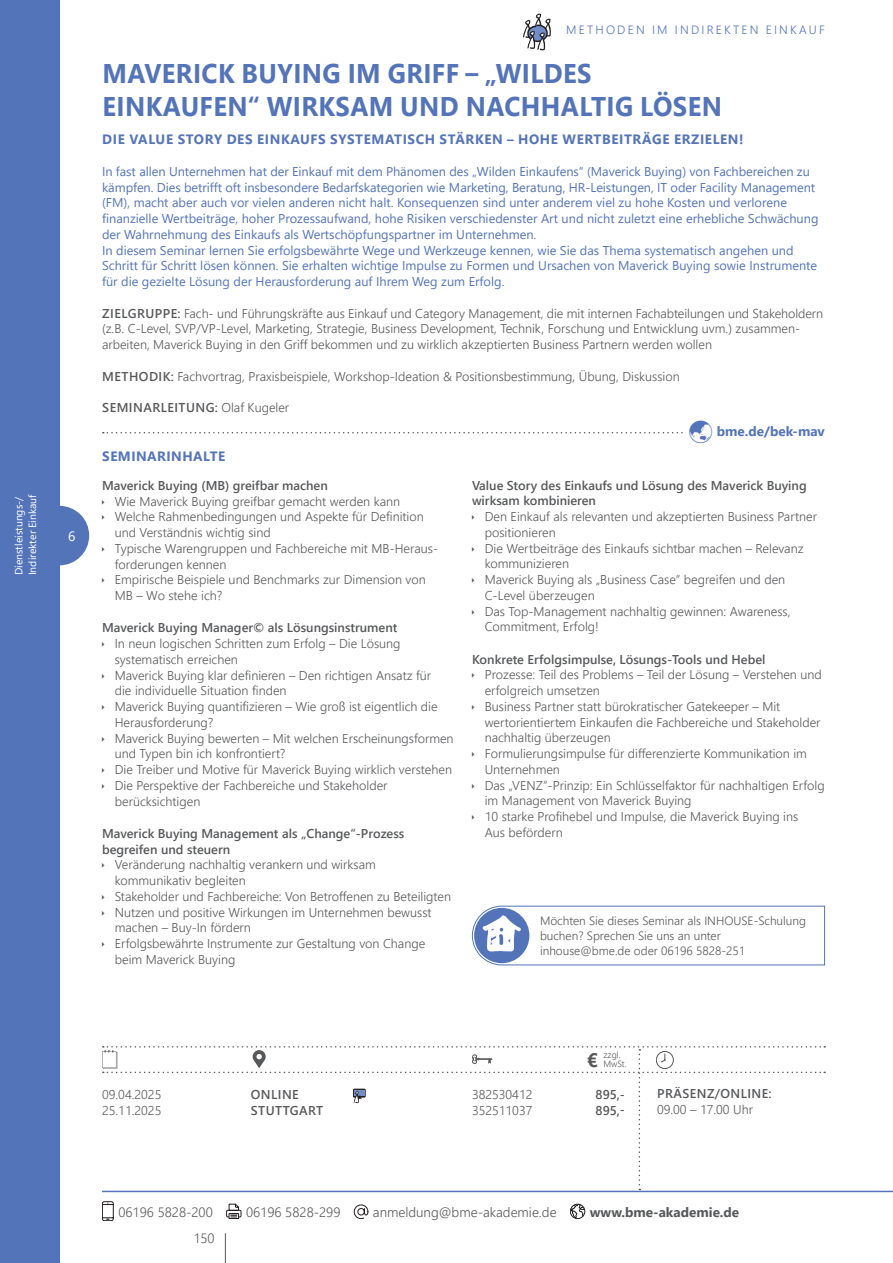
<style>
.page{position:relative;width:893px;height:1263px;background:#fff}
.page>*{position:absolute;margin:0;border:0;box-sizing:border-box;transform-origin:0 0}
.t1{font:700 27px/33px "Segoe UI";letter-spacing:.015em;color:#5474b9;scale:.95 1}
.t2{font:700 19.5px "Segoe UI";color:#57585a}
.t3{font:700 13.5px "Segoe UI";letter-spacing:.045em;color:#5474b9}
.t4{font:300 13.5px "Segoe UI";color:#57585a}
.t5{font:700 13.5px "Segoe UI";color:#57585a}
.t6{font:700 13.5px "Segoe UI";color:#5474b9}
.t7{font:13.5px "Segoe UI";color:#fff}
.t8{font:300 12.75px/15.8px "Segoe UI";color:#57585a}
.t9{font:12.75px/15.8px "Segoe UI";color:#5474b9}
.t10{font:600 12.75px/15.8px "Segoe UI";color:#57585a}
.t11{font:600 12.75px "Segoe UI";letter-spacing:.035em;color:#57585a}
.t12{font:300 12px/15px "Segoe UI";color:#57585a}
.t13{font:300 12px "Segoe UI";letter-spacing:.185em;color:#5474b9}
.t14{font:10.5px/13.5px "Segoe UI";color:#fff}
.t15{font:300 9px/9px "Segoe UI";color:#57585a}
.s1{font-weight:600}
.s2{font-weight:300}
</style>
<div class="page">
<div style="left:30px;top:506px;width:59px;height:59px;background:#5474b9;border-radius:50%"></div>
<div style="left:0;top:0;width:60px;height:1263px;background:#5474b9"></div>
<hr style="left:225px;top:1233px;width:1px;height:30px;background:#57585a">
<svg style="left:102px;top:1201px;width:12px;height:20px"></svg>
<div style="left:226px;top:1210px;width:15px;height:7px;border:1px solid #231f20"></div>
<svg style="left:229px;top:1204px;width:10px;height:15px"></svg>
<svg style="left:354px;top:1205px;width:14px;height:14px"></svg>
<svg style="left:570px;top:1204px;width:15px;height:15px"></svg>
<div style="left:570px;top:1204px;width:15px;height:15px;border:1px solid #231f20;border-radius:50%"></div>
<hr style="left:102px;top:1191px;width:791px;height:1px;background:#5474b9">
<svg style="left:102px;top:1046px;width:723px;height:144px"></svg>
<svg style="left:472px;top:905px;width:353px;height:61px"></svg>
<svg style="left:523px;top:13px;width:28px;height:37px"></svg>
<svg style="left:103px;top:432px;width:580px;height:2px"></svg>
<p class="t14" style="left:11px;top:575px;width:83px;rotate:-90deg">Dienstleistungs-/<br>Indirekter Einkauf</p>
<p class="t7" style="left:68px;top:523px;width:9px">6</p>
<p class="t13" style="left:566px;top:19px;width:260px">METHODEN IM INDIREKTEN EINKAUF</p>
<h1 class="t1" style="left:102px;top:55px;width:654px">MAVERICK BUYING IM GRIFF – „WILDES<br>EINKAUFEN“ WIRKSAM UND NACHHALTIG LÖSEN</h1>
<p class="t3" style="left:102px;top:127px;width:643px">DIE VALUE STORY DES EINKAUFS SYSTEMATISCH STÄRKEN – HOHE WERTBEITRÄGE ERZIELEN!</p>
<p class="t9" style="left:102px;top:162px;width:718px">In fast allen Unternehmen hat der Einkauf mit dem Phänomen des „Wilden Einkaufens“ (Maverick Buying) von Fachbereichen zu kämpfen. Dies betrifft oft insbesondere Bedarfskategorien wie Marketing, Beratung, HR-Leistungen, IT oder Facility Management (FM), macht aber auch vor vielen anderen nicht halt. Konsequenzen sind unter anderem viel zu hohe Kosten und verlorene finanzielle Wertbeiträge, hoher Prozessaufwand, hohe Risiken verschiedenster Art und nicht zuletzt eine erhebliche Schwächung der Wahrnehmung des Einkaufs als Wertschöpfungspartner im Unternehmen.<br>In diesem Seminar lernen Sie erfolgsbewährte Wege und Werkzeuge kennen, wie Sie das Thema systematisch angehen und Schritt für Schritt lösen können. Sie erhalten wichtige Impulse zu Formen und Ursachen von Maverick Buying sowie Instrumente für die gezielte Lösung der Herausforderung auf Ihrem Weg zum Erfolg.</p>
<p class="t8" style="left:102px;top:304px;width:723px"><span class="s1">ZIELGRUPPE:</span> Fach- und Führungskräfte aus Einkauf und Category Management, die mit internen Fachabteilungen und Stakeholdern (z.B. C-Level, SVP/VP-Level, Marketing, Strategie, Business Development, Technik, Forschung und Entwicklung uvm.) zusammen&shy;arbeiten, Maverick Buying in den Griff bekommen und zu wirklich akzeptierten Business Partnern werden wollen</p>
<p class="t8" style="left:102px;top:367px;width:579px"><span class="s1">METHODIK:</span> Fachvortrag, Praxisbeispiele, Workshop-Ideation &amp; Positionsbestimmung, Übung, Diskussion</p>
<p class="t11" style="left:102px;top:396px;width:188px">SEMINARLEITUNG: <span class="s2">Olaf Kugeler</span></p>
<p class="t6" style="left:717px;top:418px;width:110px">bme.de/bek-mav</p>
<p class="t3" style="left:102px;top:443px;width:124px">SEMINARINHALTE</p>
<p class="t10" style="left:102px;top:476px;width:227px">Maverick Buying (MB) greifbar machen</p>
<p class="t8" style="left:115px;top:492px;width:323px">Wie Maverick Buying greifbar gemacht werden kann Welche Rahmenbedingungen und Aspekte für Definition und Verständnis wichtig sind<br>Typische Warengruppen und Fachbereiche mit MB-Heraus&shy;forderungen kennen<br>Empirische Beispiele und Benchmarks zur Dimension von MB – Wo stehe ich?</p>
<p class="t10" style="left:102px;top:619px;width:297px">Maverick Buying Manager© als Lösungsinstrument</p>
<p class="t8" style="left:115px;top:634px;width:340px">In neun logischen Schritten zum Erfolg – Die Lösung systematisch erreichen<br>Maverick Buying klar definieren – Den richtigen Ansatz für<br>die individuelle Situation finden<br>Maverick Buying quantifizieren – Wie groß ist eigentlich die Herausforderung?<br>Maverick Buying bewerten – Mit welchen Erscheinungsformen und Typen bin ich konfrontiert?<br>Die Treiber und Motive für Maverick Buying wirklich verstehen Die Perspektive der Fachbereiche und Stakeholder berücksichtigen</p>
<p class="t10" style="left:102px;top:824px;width:304px">Maverick Buying Management als „Change“-Prozess begreifen und steuern</p>
<p class="t8" style="left:115px;top:856px;width:338px">Veränderung nachhaltig verankern und wirksam kommunikativ begleiten<br>Stakeholder und Fachbereiche: Von Betroffenen zu Beteiligten Nutzen und positive Wirkungen im Unternehmen bewusst machen – Buy-In fördern<br>Erfolgsbewährte Instrumente zur Gestaltung von Change beim Maverick Buying</p>
<p class="t10" style="left:472px;top:476px;width:336px">Value Story des Einkaufs und Lösung des Maverick Buying wirksam kombinieren</p>
<p class="t8" style="left:485px;top:508px;width:334px">Den Einkauf als relevanten und akzeptierten Business Partner positionieren<br>Die Wertbeiträge des Einkaufs sichtbar machen – Relevanz kommunizieren<br>Maverick Buying als „Business Case“ begreifen und den C-Level überzeugen<br>Das Top-Management nachhaltig gewinnen: Awareness, Commitment, Erfolg!</p>
<p class="t10" style="left:472px;top:650px;width:295px">Konkrete Erfolgsimpulse, Lösungs-Tools und Hebel</p>
<p class="t8" style="left:485px;top:666px;width:341px">Prozesse: Teil des Problems – Teil der Lösung – Verstehen und erfolgreich umsetzen<br>Business Partner statt bürokratischer Gatekeeper – Mit wertorientiertem Einkaufen die Fachbereiche und Stakeholder nachhaltig überzeugen<br>Formulierungsimpulse für differenzierte Kommunikation im Unternehmen<br>Das „VENZ“-Prinzip: Ein Schlüsselfaktor für nachhaltigen Erfolg im Management von Maverick Buying<br>10 starke Profihebel und Impulse, die Maverick Buying ins<br>Aus befördern</p>
<p class="t12" style="left:540px;top:912px;width:267px">Möchten Sie dieses Seminar als INHOUSE-Schulung buchen? Sprechen Sie uns an unter inhouse@bme.de oder 06196 5828-251</p>
<h2 class="t2" style="left:587px;top:1042px;width:13px">€</h2>
<p class="t15" style="left:603px;top:1050px;width:25px">zzgl.<br>MwSt.</p>
<p class="t8" style="left:102px;top:1085px;width:61px">09.04.2025</p>
<p class="t10" style="left:251px;top:1086px;width:49px">ONLINE</p>
<p class="t8" style="left:472px;top:1085px;width:62px">382530412</p>
<p class="t10" style="left:596px;top:1086px;width:31px">895,-</p>
<p class="t8" style="left:102px;top:1101px;width:61px">25.11.2025</p>
<p class="t11" style="left:251px;top:1098px;width:74px">STUTTGART</p>
<p class="t8" style="left:472px;top:1101px;width:62px">352511037</p>
<p class="t10" style="left:596px;top:1101px;width:31px">895,-</p>
<p class="t11" style="left:657px;top:1081px;width:116px">PRÄSENZ/ONLINE:</p>
<p class="t8" style="left:657px;top:1100px;width:98px">09.00 – 17.00 Uhr</p>
<p class="t4" style="left:118px;top:1199px;width:96px">06196 5828-200</p>
<p class="t4" style="left:246px;top:1199px;width:96px">06196 5828-299</p>
<p class="t4" style="left:373px;top:1199px;width:185px">anmeldung@bme-akademie.de</p>
<p class="t5" style="left:590px;top:1199px;width:151px">www.bme-akademie.de</p>
<p class="t4" style="left:193px;top:1225px;width:23px">150</p>
</div>
